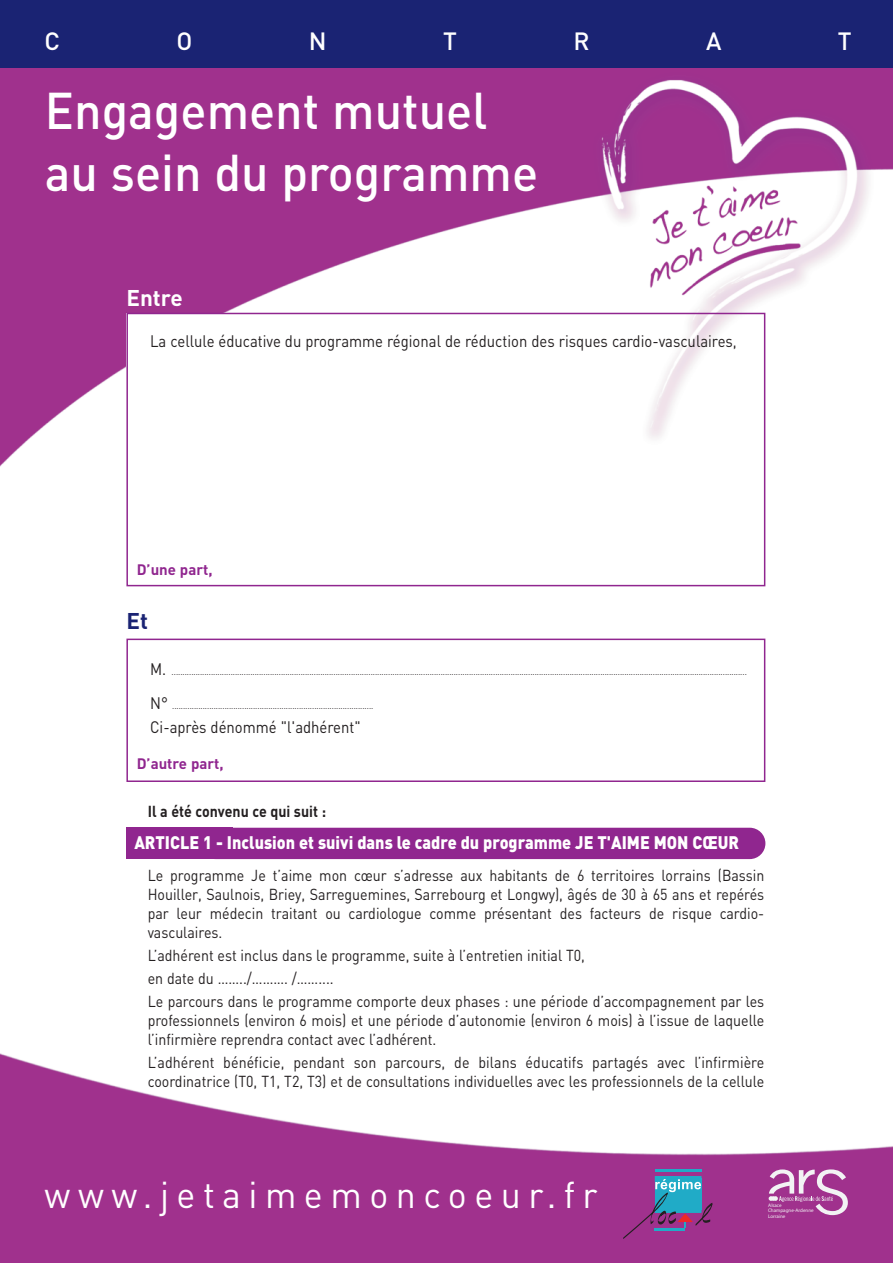
<style>
.page{position:relative;width:893px;height:1263px;background:#fff}
.page>*{position:absolute;margin:0;border:0;box-sizing:border-box;transform-origin:0 0}
.t1{font:500 51px/61.2px "DIN";color:#fff;scale:.95 1}
.t2{font:36.9px "DIN";letter-spacing:.21em;color:#fff}
.t3{font:500 24.6px "DIN";color:#fff}
.t4{font:700 22.5px "DIN";color:#fff}
.t5{font:700 22.5px "DIN";color:#1a2373}
.t6{font:900 18px "DIN";color:#fff;scale:.9 1}
.t7{font:16.5px "DIN";color:#231f20;scale:.9 1}
.t8{font:15.75px/18.9px "DIN";color:#231f20;scale:.9 1}
.t9{font:700 15.75px "DIN";color:#231f20;scale:.9 1}
.t10{font:700 15px "DIN";color:#90268f}
.t11{font:9px "DIN";color:#231f20;scale:.9 1}
.t12{font:5.1px "Trade Gothic LT Std Cn 18";color:#f2f3f4}
.s1{font-size:16.5px}
</style>
<div class="page">
<img style="left:0;top:67px;width:893px;height:1196px">
<hr style="left:655px;top:1169px;width:46px;height:3px;background:#20abc7">
<svg style="left:623px;top:1176px;width:89px;height:63px;background:#79599a"></svg>
<div style="left:0;top:0;width:893px;height:67px;background:#1a2373"></div>
<svg style="left:769px;top:1169px;width:79px;height:46px"></svg>
<div style="left:126px;top:313px;width:329px;height:273px;background:#fff"></div>
<div style="left:128px;top:640px;width:636px;height:140px;background:#fff"></div>
<div style="left:126px;top:639px;width:639px;height:143px;border:2px solid #90268f"></div>
<div style="left:200px;top:828px;width:565px;height:31px;background:#90268f;border-radius:16px"></div>
<div style="left:126px;top:828px;width:107px;height:31px;background:#90268f"></div>
<div style="left:126px;top:313px;width:639px;height:273px;border:2px solid #90268f"></div>
<h3 class="t3" style="left:45px;top:27px;width:17px">C</h3>
<h3 class="t3" style="left:177px;top:27px;width:17px">O</h3>
<h3 class="t3" style="left:309px;top:27px;width:19px">N</h3>
<h3 class="t3" style="left:443px;top:27px;width:15px">T</h3>
<h3 class="t3" style="left:573px;top:27px;width:18px">R</h3>
<h3 class="t3" style="left:706px;top:27px;width:17px">A</h3>
<h3 class="t3" style="left:838px;top:27px;width:15px">T</h3>
<h1 class="t1" style="left:45px;top:81px;width:521px">Engagement mutuel au sein du programme</h1>
<h3 class="t4" style="left:126px;top:285px;width:58px">Entre</h3>
<p class="t7" style="left:150px;top:331px;width:653px">La cellule éducative du programme régional de réduction des risques cardio-vasculaires,</p>
<p class="t10" style="left:137px;top:561px;width:77px">D’une part,</p>
<h3 class="t5" style="left:126px;top:608px;width:23px">Et</h3>
<p class="t11" style="left:150px;top:667px;width:664px"><span class="s1">M.</span> .......................................................................................................................................................................................................................................................................</p>
<p class="t11" style="left:150px;top:701px;width:250px"><span class="s1">N°</span> ............................................................................................</p>
<p class="t7" style="left:150px;top:718px;width:235px">Ci-après dénommé "l'adhérent"</p>
<p class="t10" style="left:137px;top:755px;width:88px">D’autre part,</p>
<p class="t9" style="left:148px;top:802px;width:200px">Il a été convenu ce qui suit :</p>
<p class="t6" style="left:134px;top:832px;width:673px">ARTICLE 1 - Inclusion et suivi dans le cadre du programme JE T'AIME MON CŒUR</p>
<p class="t8" style="left:148px;top:866px;width:687px;text-align:justify">Le programme Je t’aime mon cœur s’adresse aux habitants de 6 territoires lorrains (Bassin Houiller, Saulnois, Briey, Sarreguemines, Sarrebourg et Longwy), âgés de 30 à 65 ans et repérés par leur médecin traitant ou cardiologue comme présentant des facteurs de risque cardio&shy;vasculaires.</p>
<p class="t8" style="left:148px;top:944px;width:687px;line-height:23.1px">L’adhérent est inclus dans le programme, suite à l’entretien initial T0,<br>en date du ……../………. /……....<br>Le parcours dans le programme comporte deux phases : une période d’accompagnement par les</p>
<p class="t8" style="left:148px;top:1011px;width:687px">professionnels (environ 6 mois) et une période d’autonomie (environ 6 mois) à l’issue de laquelle l’infirmière reprendra contact avec l’adhérent.</p>
<p class="t8" style="left:148px;top:1053px;width:687px">L’adhérent bénéficie, pendant son parcours, de bilans éducatifs partagés avec l’infirmière coordinatrice (T0, T1, T2, T3) et de consultations individuelles avec les professionnels de la cellule</p>
<h2 class="t2" style="left:45px;top:1174px;width:554px">www.jetaimemoncoeur.fr</h2>
<p class="t12" style="left:768px;top:1203px;width:15px">Alsace</p>
<p class="t12" style="left:768px;top:1209px;width:47px">Champagne-Ardenne</p>
<p class="t12" style="left:768px;top:1214px;width:19px">Lorraine</p>
</div>
